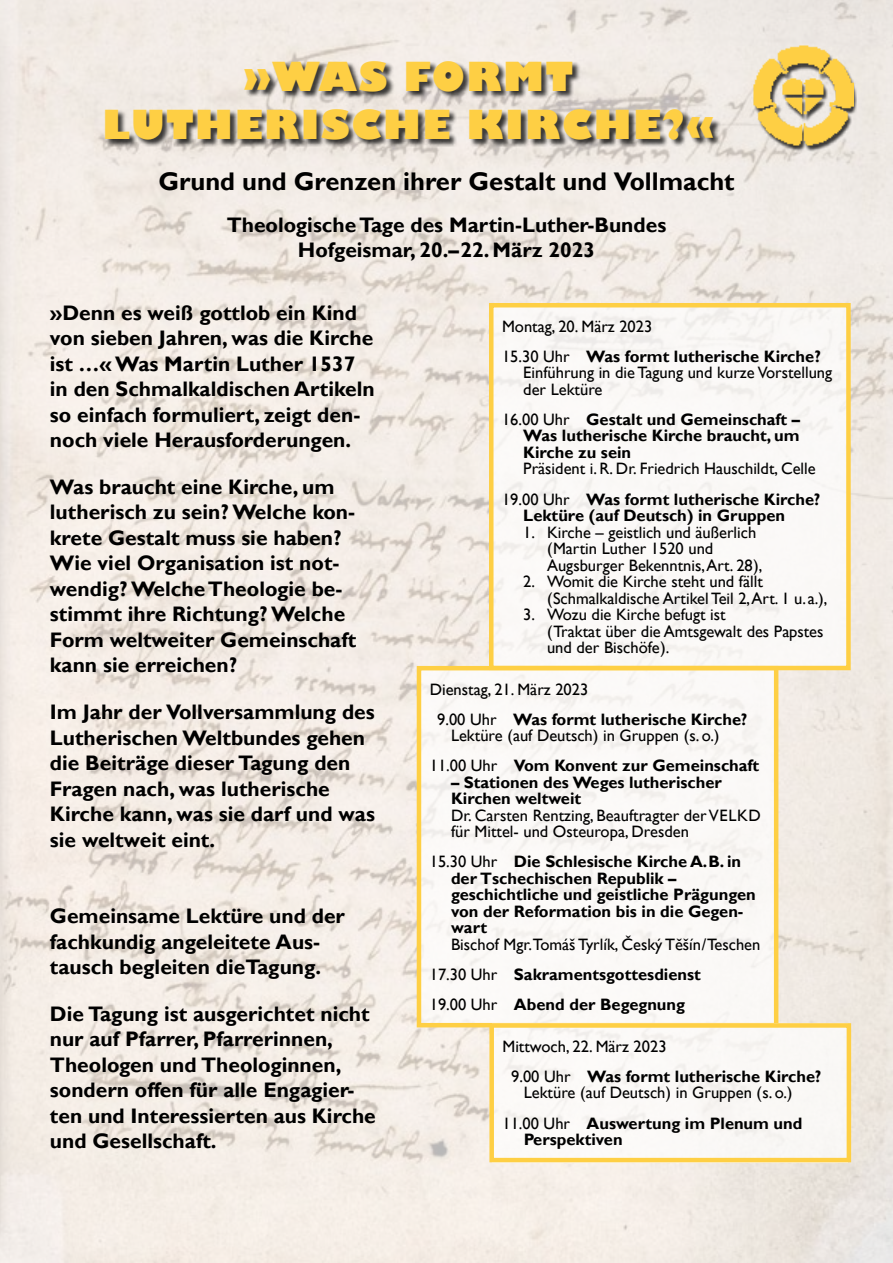
<style>
.page{position:relative;width:893px;height:1263px;background:#fff}
.page>*{position:absolute;margin:0;border:0;box-sizing:border-box;transform-origin:0 0}
.t1{font:800 39px/48px "Gill Sans";letter-spacing:.04em;color:#fecf44;text-align:center}
.t2{font:700 25.5px "Gill Sans";color:#000}
.t3{font:700 21px/25.5px "Gill Sans";color:#000}
.t4{font:16.5px/30.2px "Gill Sans";color:#000}
.t5{font:700 16.5px/16.5px "Gill Sans";color:#000}
.s1{font-weight:700}
.s2{font-weight:400}
</style>
<div class="page">
<img style="left:0;top:0;width:893px;height:1263px">
<div style="left:754px;top:48px;width:103px;height:103px;background:#000;opacity:.75"></div>
<img style="left:753px;top:45px;width:100px;height:102px">
<div style="left:105px;top:62px;width:617px;height:84px;background:#000;opacity:.75"></div>
<div style="left:492px;top:305px;width:356px;height:361px;background:#fbf8f7"></div>
<div style="left:489px;top:303px;width:362px;height:367px;border:4px solid #fecf44"></div>
<div style="left:419px;top:666px;width:355px;height:357px;background:#fbf9f7"></div>
<div style="left:417px;top:666px;width:361px;height:361px;border:4px solid #fecf44"></div>
<div style="left:492px;top:1023px;width:356px;height:139px;background:#fbf8f6"></div>
<div style="left:489px;top:1023px;width:362px;height:139px;border:4px solid #fecf44"></div>
<h1 class="t1" style="left:102px;top:56px;width:613px">»WAS FORMT<br>LUTHERISCHE KIRCHE?«</h1>
<h2 class="t2" style="left:158px;top:166px;width:578px">Grund und Grenzen ihrer Gestalt und Vollmacht</h2>
<p class="t3" style="left:227px;top:213px;width:441px;text-align:center">Theologische Tage des Martin-Luther-Bundes<br>Hofgeismar, 20.–22. März 2023</p>
<p class="t3" style="left:50px;top:300px;width:326px">»Denn es weiß gottlob ein Kind von sieben Jahren, was die Kirche ist …« Was Martin Luther 1537 in den Schmalkaldischen Artikeln so einfach formuliert, zeigt den&shy;noch viele Herausforderungen.</p>
<p class="t3" style="left:50px;top:475px;width:308px">Was braucht eine Kirche, um lutherisch zu sein? Welche kon&shy;krete Gestalt muss sie haben?<br>Wie viel Organisation ist not&shy;wendig? Welche Theologie be&shy;stimmt ihre Richtung? Welche<br>Form weltweiter Gemeinschaft kann sie erreichen?</p>
<p class="t3" style="left:50px;top:700px;width:327px">Im Jahr der Vollversammlung des<br>Lutherischen Weltbundes gehen die Beiträge dieser Tagung den<br>Fragen nach, was lutherische<br>Kirche kann, was sie darf und was sie weltweit eint.</p>
<p class="t3" style="left:50px;top:904px;width:297px">Gemeinsame Lektüre und der fachkundig angeleitete Aus&shy;tausch begleiten dieTagung.</p>
<p class="t3" style="left:50px;top:1002px;width:327px">Die Tagung ist ausgerichtet nicht nur auf Pfarrer, Pfarrerinnen,<br>Theologen und Theologinnen, sondern offen für alle Engagier&shy;ten und Interessierten aus Kirche und Gesellschaft.</p>
<p class="t4" style="left:502px;top:311px;width:321px">Montag, 20. März 2023<br>15.30 Uhr <span class="s1">Was formt lutherische Kirche?</span></p>
<p class="t4" style="left:523px;top:365px;width:310px;line-height:16.5px">Einführung in die Tagung und kurze Vorstellung der Lektüre</p>
<p class="t5" style="left:523px;top:411px;width:278px;text-align:justify;text-indent:-21px"><span class="s2">16.00 Uhr</span> Gestalt und Gemeinschaft – Was lutherische Kirche braucht, um Kirche zu sein</p>
<p class="t4" style="left:502px;top:454px;width:320px;text-align:right">Präsident i. R. Dr. Friedrich Hauschildt, Celle<br>19.00 Uhr <span class="s1">Was formt lutherische Kirche?</span></p>
<p class="t5" style="left:523px;top:508px;width:263px">Lektüre (auf Deutsch) in Gruppen</p>
<p class="t4" style="left:547px;top:524px;width:217px;line-height:16.5px;text-indent:-24px">1. Kirche – geistlich und äußerlich (Martin Luther 1520 und<br>Augsburger Bekenntnis, Art. 28),</p>
<p class="t4" style="left:547px;top:573px;width:282px;line-height:16.5px;text-indent:-24px">2. Womit die Kirche steht und fällt (Schmalkaldische Artikel Teil 2, Art. 1 u.a.),</p>
<p class="t4" style="left:547px;top:606px;width:278px;line-height:16.5px;text-indent:-24px">3. Wozu die Kirche befugt ist<br>(Traktat über die Amtsgewalt des Papstes und der Bischöfe).</p>
<p class="t4" style="left:437px;top:674px;width:312px;text-indent:-7px">Dienstag, 21. März 2023<br>9.00 Uhr <span class="s1">Was formt lutherische Kirche?</span></p>
<p class="t4" style="left:430px;top:721px;width:331px;text-indent:21px">Lektüre (auf Deutsch) in Gruppen (s. o.)<br>11.00 Uhr <span class="s1">Vom Konvent zur Gemeinschaft</span></p>
<p class="t5" style="left:451px;top:774px;width:272px">– Stationen des Weges lutherischer<br>Kirchen weltweit</p>
<p class="t4" style="left:451px;top:807px;width:311px;line-height:16.5px">Dr. Carsten Rentzing, Beauftragter der VELKD für Mittel- und Osteuropa, Dresden</p>
<p class="t5" style="left:451px;top:854px;width:306px;text-indent:-21px"><span class="s2">15.30 Uhr</span> Die Schlesische Kirche A.B. in der Tschechischen Republik – geschichtliche und geistliche Prägungen von der Reformation bis in die Gegen&shy;wart</p>
<p class="t4" style="left:430px;top:930px;width:332px;text-indent:21px">Bischof Mgr.Tomáš Tyrlík, Český Těšín/Teschen<br>17.30 Uhr <span class="s1">Sakramentsgottesdienst<br></span>19.00 Uhr <span class="s1">Abend der Begegnung</span></p>
<p class="t4" style="left:511px;top:1031px;width:312px;text-indent:-9px">Mittwoch, 22. März 2023<br>9.00 Uhr <span class="s1">Was formt lutherische Kirche?</span></p>
<p class="t4" style="left:502px;top:1078px;width:301px;text-indent:21px">Lektüre (auf Deutsch) in Gruppen (s. o.)<br>11.00 Uhr <span class="s1">Auswertung im Plenum und</span></p>
<p class="t5" style="left:524px;top:1132px;width:100px">Perspektiven</p>
</div>
